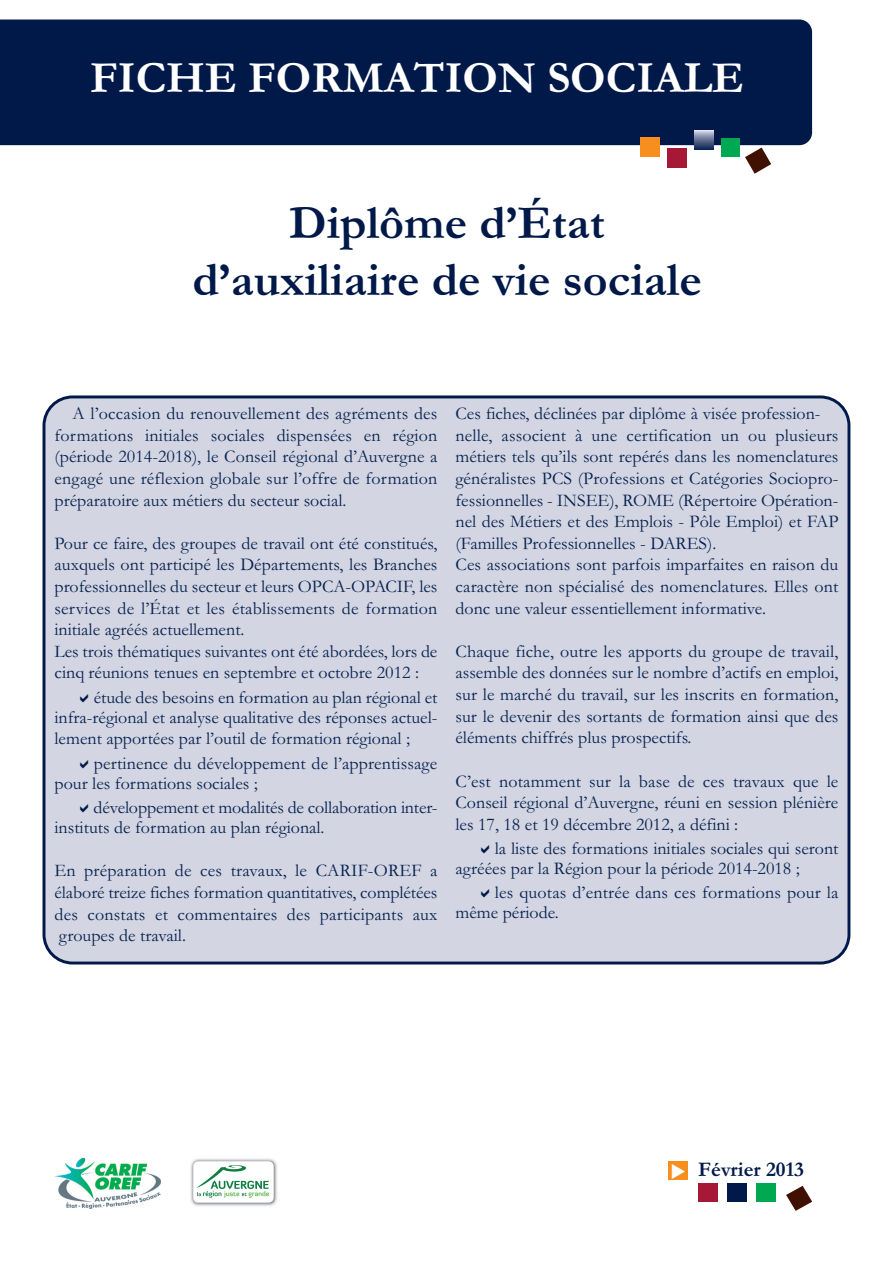
<style>
.page{position:relative;width:893px;height:1263px;background:#fff}
.page>*{position:absolute;margin:0;border:0;box-sizing:border-box;transform-origin:0 0}
.t1{font:700 48px/57.6px "Garamond";color:#001949;text-align:center}
.t2{font:700 45px "Garamond";color:#fff}
.t3{font:700 21px "Garamond";color:#001949}
.t4{font:18px/21.6px "Garamond";color:#07214f}
</style>
<div class="page">
<div style="left:669px;top:1161px;width:19px;height:19px;background:#f68f1e"></div>
<div style="left:698px;top:1183px;width:20px;height:19px;background:#a61836"></div>
<div style="left:728px;top:1183px;width:19px;height:19px;background:#001949"></div>
<div style="left:756px;top:1183px;width:19px;height:19px;background:#00a851"></div>
<svg style="left:786px;top:1186px;width:26px;height:25px"></svg>
<div style="left:0;top:20px;width:812px;height:125px;background:#001949"></div>
<div style="left:640px;top:138px;width:19px;height:19px;background:#f68f1e"></div>
<div style="left:667px;top:148px;width:19px;height:19px;background:#a61836"></div>
<svg style="left:694px;top:130px;width:19px;height:19px"></svg>
<div style="left:721px;top:138px;width:19px;height:18px;background:#00a851"></div>
<svg style="left:745px;top:148px;width:26px;height:26px"></svg>
<img style="left:55px;top:1157px;width:105px;height:51px">
<img style="left:190px;top:1158px;width:87px;height:48px">
<svg style="left:193px;top:1161px;width:81px;height:42px"></svg>
<div style="left:43px;top:395px;width:807px;height:569px;background:#d3d6e2"></div>
<svg style="left:80px;top:694px;width:8px;height:8px"></svg>
<svg style="left:80px;top:760px;width:8px;height:8px"></svg>
<svg style="left:80px;top:804px;width:8px;height:8px"></svg>
<svg style="left:481px;top:845px;width:8px;height:8px"></svg>
<svg style="left:481px;top:889px;width:8px;height:9px"></svg>
<h2 class="t2" style="left:90px;top:50px;width:655px">FICHE FORMATION SOCIALE</h2>
<h1 class="t1" style="left:192px;top:192px;width:511px">Diplôme d’État d’auxiliaire de vie sociale</h1>
<p class="t4" style="left:55px;top:402px;width:384px;text-align:justify;text-indent:18px">A l’occasion du renouvellement des agréments des formations initiales sociales dispensées en région (période 2014-2018), le Conseil régional d’Auvergne a engagé une réflexion globale sur l’offre de formation préparatoire aux métiers du secteur social.</p>
<p class="t4" style="left:55px;top:532px;width:384px">Pour ce faire, des groupes de travail ont été constitués, auxquels ont participé les Départements, les Branches professionnelles du secteur et leurs OPCA-OPACIF, les services de l’État et les établissements de formation initiale agréés actuellement.<br>Les trois thématiques suivantes ont été abordées, lors de cinq réunions tenues en septembre et octobre 2012 :</p>
<p class="t4" style="left:55px;top:686px;width:384px;line-height:20.9px;text-align:justify;text-indent:39px">étude des besoins en formation au plan régional et infra-régional et analyse qualitative des réponses actuel&shy;lement apportées par l’outil de formation régional ;</p>
<p class="t4" style="left:55px;top:752px;width:384px;line-height:20.1px;text-indent:39px">pertinence du développement de l’apprentissage pour les formations sociales ;</p>
<p class="t4" style="left:55px;top:797px;width:384px;line-height:20.1px;text-indent:39px">développement et modalités de collaboration inter&shy;instituts de formation au plan régional.</p>
<p class="t4" style="left:55px;top:859px;width:384px;text-align:justify">En préparation de ces travaux, le CARIF-OREF a élaboré treize fiches formation quantitatives, complétées des constats et commentaires des participants aux groupes de travail.</p>
<p class="t4" style="left:455px;top:402px;width:384px">Ces fiches, déclinées par diplôme à visée profession&shy;nelle, associent à une certification un ou plusieurs métiers tels qu’ils sont repérés dans les nomenclatures généralistes PCS (Professions et Catégories Sociopro&shy;fessionnelles - INSEE), ROME (Répertoire Opération&shy;nel des Métiers et des Emplois - Pôle Emploi) et FAP (Familles Professionnelles - DARES).<br>Ces associations sont parfois imparfaites en raison du caractère non spécialisé des nomenclatures. Elles ont donc une valeur essentiellement informative.</p>
<p class="t4" style="left:455px;top:640px;width:384px;text-align:justify">Chaque fiche, outre les apports du groupe de travail, assemble des données sur le nombre d’actifs en emploi, sur le marché du travail, sur les inscrits en formation, sur le devenir des sortants de formation ainsi que des éléments chiffrés plus prospectifs.</p>
<p class="t4" style="left:455px;top:769px;width:384px;text-align:justify">C’est notamment sur la base de ces travaux que le Conseil régional d’Auvergne, réuni en session plénière les 17, 18 et 19 décembre 2012, a défini :</p>
<p class="t4" style="left:455px;top:838px;width:384px;line-height:20.1px;text-indent:39px">la liste des formations initiales sociales qui seront agréées par la Région pour la période 2014-2018 ;</p>
<p class="t4" style="left:455px;top:882px;width:384px;line-height:20.1px;text-indent:39px">les quotas d’entrée dans ces formations pour la même période.</p>
<p class="t3" style="left:698px;top:1156px;width:107px">Février 2013</p>
</div>
